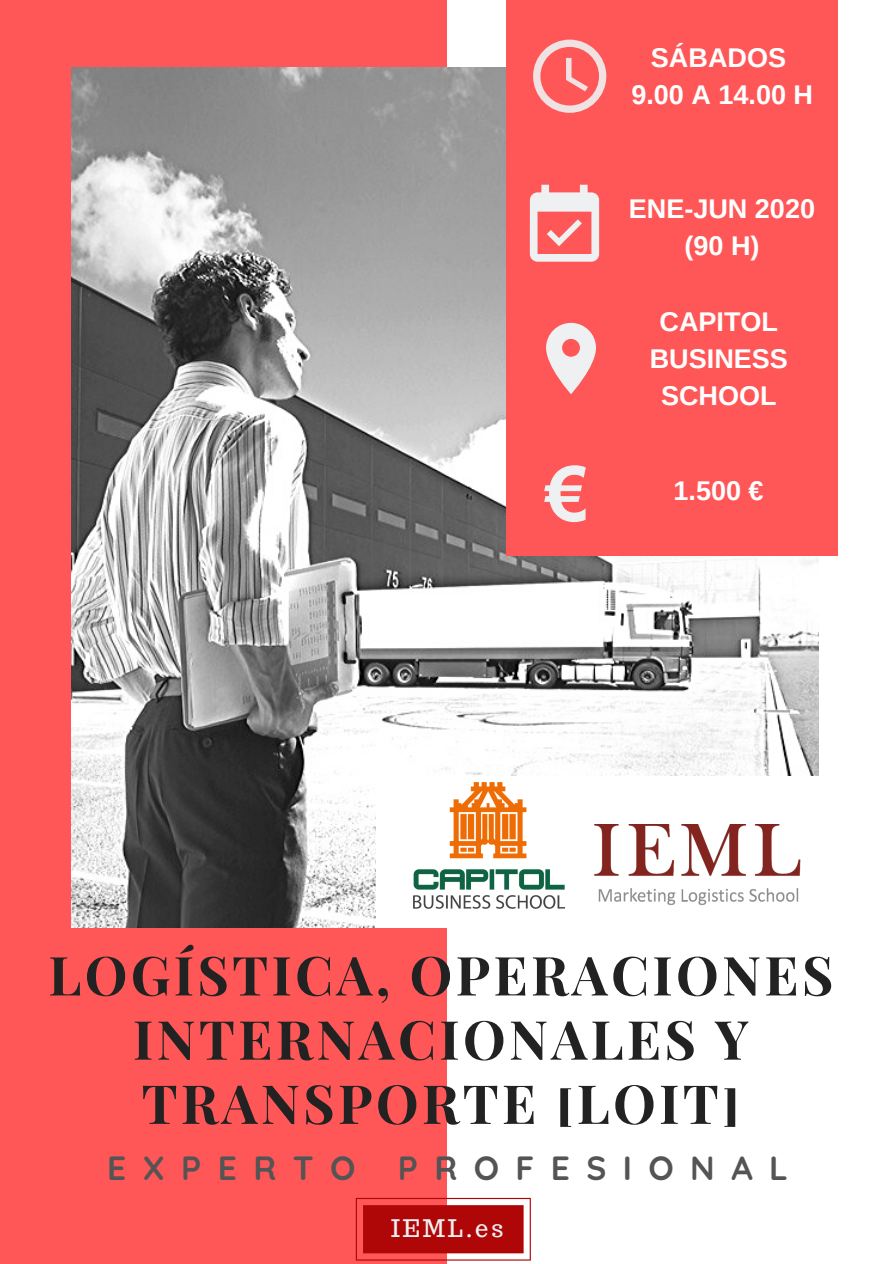
<style>
.page{position:relative;width:894px;height:1264px;background:#fff}
.page>*{position:absolute;margin:0;border:0;box-sizing:border-box;transform-origin:0 0}
.t1{font:700 54px/64.2px "Playfair Display SC";letter-spacing:.06em;color:#222;text-align:center}
.t2{font:700 33.45px "Quicksand";letter-spacing:.49em;color:#545454}
.t3{font:700 27px/37.2px "Arimo";color:#fff;text-align:center}
.t4{font:23.7px "Trocchi";letter-spacing:.12em;color:#eff0f2}
</style>
<div class="page">
<div style="left:0;top:0;width:893px;height:1263px;background:#ff5757"></div>
<div style="left:447px;top:0;width:446px;height:1263px;background:#fff"></div>
<img style="left:71px;top:67px;width:747px;height:860px">
<div style="left:505px;top:0;width:332px;height:555px;background:#ff5757"></div>
<svg style="left:533px;top:40px;width:73px;height:73px"></svg>
<svg style="left:529px;top:185px;width:70px;height:77px"></svg>
<svg style="left:546px;top:323px;width:50px;height:71px"></svg>
<svg style="left:544px;top:465px;width:41px;height:57px"></svg>
<div style="left:376px;top:776px;width:472px;height:152px;background:#fff"></div>
<img style="left:594px;top:825px;width:207px;height:80px">
<img style="left:413px;top:782px;width:151px;height:126px">
<svg style="left:356px;top:1197px;width:174px;height:63px"></svg>
<p class="t3" style="left:631px;top:39px;width:183px">SÁBADOS<br>9.00 A 14.00 H</p>
<p class="t3" style="left:628px;top:190px;width:188px">ENE-JUN 2020 (90 H)</p>
<p class="t3" style="left:649px;top:303px;width:140px">CAPITOL<br>BUSINESS<br>SCHOOL</p>
<p class="t3" style="left:673px;top:471px;width:92px">1.500 €</p>
<h1 class="t1" style="left:48px;top:941px;width:786px">LOGÍSTICA, OPERACIONES<br>INTERNACIONALES Y<br>TRANSPORTE [LOIT]</h1>
<p class="t2" style="left:107px;top:1146px;width:250px">EXPERTO</p>
<p class="t2" style="left:397px;top:1146px;width:391px">PROFESIONAL</p>
<p class="t4" style="left:391px;top:1213px;width:114px">IEML.es</p>
</div>
